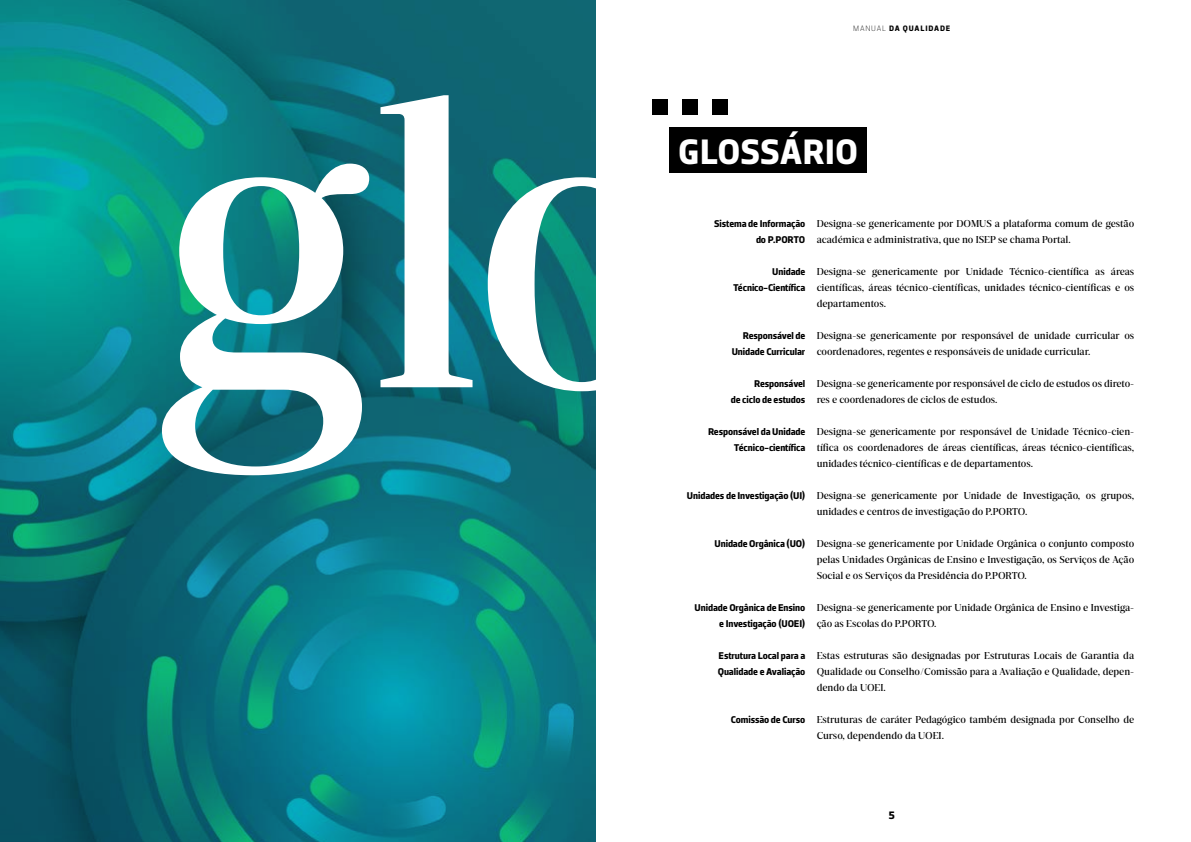
<style>
.page{position:relative;width:1191px;height:842px;background:#fff}
.page>*{position:absolute;margin:0;border:0;box-sizing:border-box;transform-origin:0 0}
.t1{font:400px "Porto Serif";color:#fff}
.t2{font:700 36px "Porto Sans";color:#fff}
.t3{font:700 11px "Porto Sans";color:#000}
.t4{font:10px/16px "Porto Serif";letter-spacing:-.005em;color:#000}
.t5{font:700 10px/16px "Porto Sans";letter-spacing:-.01em;color:#000;text-align:right}
.t6{font:700 8px "Porto Sans";letter-spacing:.1em;color:#000}
.s1{font-weight:300}
</style>
<div class="page">
<img style="left:0;top:0;width:595px;height:842px">
<div style="left:669px;top:127px;width:197px;height:46px;background:#000"></div>
<div style="left:652px;top:99px;width:15px;height:16px;background:#000"></div>
<div style="left:682px;top:99px;width:15px;height:16px;background:#000"></div>
<div style="left:712px;top:99px;width:16px;height:16px;background:#000"></div>
<p class="t6" style="left:853px;top:23px;width:99px"><span class="s1">MANUAL</span> DA QUALIDADE</p>
<h1 class="t1" style="left:160px;top:19px;width:534px">glo</h1>
<h2 class="t2" style="left:678px;top:129px;width:182px">GLOSSÁRIO</h2>
<p class="t4" style="left:816px;top:216px;width:319px">Designa-se genericamente por DOMUS a plataforma comum de gestão académica e administrativa, que no ISEP se chama Portal.</p>
<p class="t4" style="left:816px;top:264px;width:319px;text-align:justify">Designa-se genericamente por Unidade Técnico-científica as áreas científicas, áreas técnico-científicas, unidades técnico-científicas e os departamentos.</p>
<p class="t4" style="left:816px;top:328px;width:319px">Designa-se genericamente por responsável de unidade curricular os coordenadores, regentes e responsáveis de unidade curricular.</p>
<p class="t4" style="left:816px;top:376px;width:319px">Designa-se genericamente por responsável de ciclo de estudos os direto&shy;res e coordenadores de ciclos de estudos.</p>
<p class="t4" style="left:816px;top:424px;width:319px;text-align:justify">Designa-se genericamente por responsável de Unidade Técnico-cien&shy;tífica os coordenadores de áreas científicas, áreas técnico-científicas, unidades técnico-científicas e de departamentos.</p>
<p class="t4" style="left:816px;top:488px;width:319px">Designa-se genericamente por Unidade de Investigação, os grupos, unidades e centros de investigação do P.PORTO.</p>
<p class="t4" style="left:816px;top:536px;width:319px;text-align:justify">Designa-se genericamente por Unidade Orgânica o conjunto composto pelas Unidades Orgânicas de Ensino e Investigação, os Serviços de Ação Social e os Serviços da Presidência do P.PORTO.</p>
<p class="t4" style="left:816px;top:600px;width:319px">Designa-se genericamente por Unidade Orgânica de Ensino e Investiga&shy;ção as Escolas do P.PORTO.</p>
<p class="t4" style="left:816px;top:648px;width:319px;text-align:justify">Estas estruturas são designadas por Estruturas Locais de Garantia da Qualidade ou Conselho/Comissão para a Avaliação e Qualidade, depen&shy;dendo da UOEI.</p>
<p class="t4" style="left:816px;top:712px;width:319px">Estruturas de caráter Pedagógico também designada por Conselho de<br>Curso, dependendo da UOEI.</p>
<p class="t5" style="left:714px;top:216px;width:93px">Sistema de Informação do P.PORTO</p>
<p class="t5" style="left:733px;top:264px;width:74px">Unidade<br>Técnico-Científica</p>
<p class="t5" style="left:731px;top:328px;width:75px">Responsável de<br>Unidade Curricular</p>
<p class="t5" style="left:731px;top:376px;width:76px">Responsável<br>de ciclo de estudos</p>
<p class="t5" style="left:708px;top:424px;width:99px">Responsável da Unidade<br>Técnico-científica</p>
<p class="t5" style="left:687px;top:488px;width:120px">Unidades de Investigação (UI)</p>
<p class="t5" style="left:714px;top:536px;width:92px">Unidade Orgânica (UO)</p>
<p class="t5" style="left:694px;top:600px;width:112px">Unidade Orgânica de Ensino e Investigação (UOEI)</p>
<p class="t5" style="left:717px;top:648px;width:89px;text-align:left">Estrutura Local para a<br>Qualidade e Avaliação</p>
<p class="t5" style="left:731px;top:712px;width:76px">Comissão de Curso</p>
<p class="t3" style="left:888px;top:809px;width:8px">5</p>
</div>
